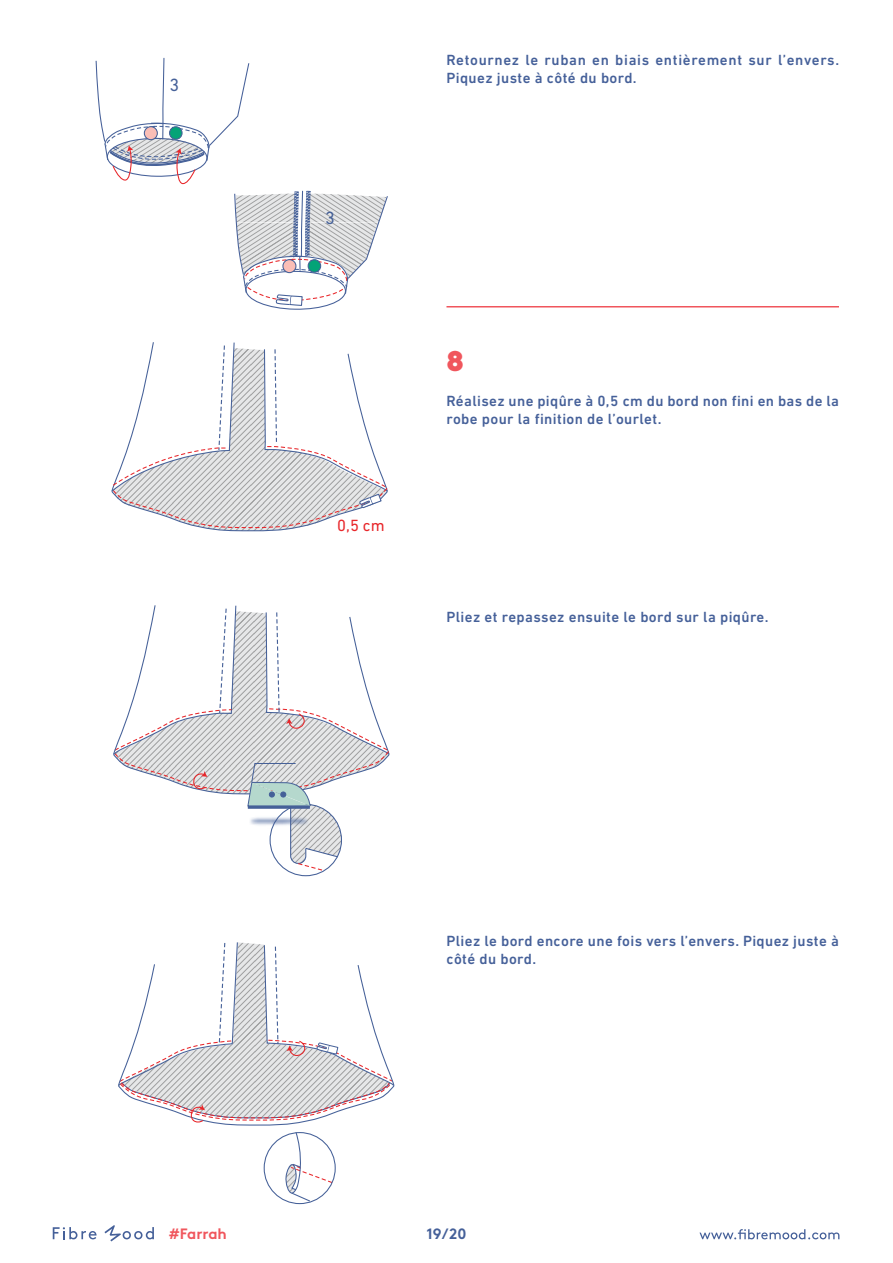
<style>
.page{position:relative;width:893px;height:1263px;background:#fff}
.page>*{position:absolute;margin:0;border:0;box-sizing:border-box;transform-origin:0 0}
.t1{font:900 28.5px "Raleway";color:#f0565d}
.t2{font:18px "DIN Next LT Pro";color:#466199}
.t3{font:16.5px "DIN Next LT Pro";color:#e8262a}
.t4{font:500 15px/18px "DIN Next LT Pro";letter-spacing:.025em;color:#456099}
.t5{font:500 15px/18px "DIN Next LT Pro";letter-spacing:.045em;color:#456099}
.t6{font:700 15px "Brown";color:#f0565d}
.t7{font:700 15px "Brown";color:#456099}
</style>
<div class="page">
<svg style="left:699px;top:1229px;width:140px;height:10px"></svg>
<svg style="left:53px;top:1227px;width:44px;height:12px"></svg>
<svg style="left:104px;top:1225px;width:50px;height:16px"></svg>
<hr style="left:446px;top:306px;width:393px;height:1px;background:#f0565d">
<svg style="left:234px;top:190px;width:154px;height:120px"></svg>
<svg style="left:95px;top:57px;width:155px;height:127px"></svg>
<div style="left:282px;top:259px;width:14px;height:14px;background:#fabeb6;border:1px solid #456098;border-radius:50%"></div>
<div style="left:308px;top:259px;width:13px;height:14px;background:#04a377;border:1px solid #456098;border-radius:50%"></div>
<svg style="left:113px;top:605px;width:277px;height:185px"></svg>
<img style="left:197px;top:765px;width:164px;height:112px">
<svg style="left:118px;top:942px;width:277px;height:260px"></svg>
<svg style="left:111px;top:342px;width:277px;height:190px"></svg>
<p class="t2" style="left:170px;top:74px;width:11px">3</p>
<p class="t2" style="left:325px;top:207px;width:11px">3</p>
<p class="t3" style="left:337px;top:516px;width:49px">0,5 cm</p>
<p class="t5" style="left:446px;top:51px;width:394px">Retournez le ruban en biais entièrement sur l’envers.<br>Piquez juste à côté du bord.</p>
<h1 class="t1" style="left:446px;top:345px;width:19px">8</h1>
<p class="t4" style="left:446px;top:392px;width:394px">Réalisez une piqûre à 0,5 cm du bord non fini en bas de la robe pour la finition de l’ourlet.</p>
<p class="t4" style="left:446px;top:608px;width:324px">Pliez et repassez ensuite le bord sur la piqûre.</p>
<p class="t4" style="left:446px;top:932px;width:394px">Pliez le bord encore une fois vers l’envers. Piquez juste à côté du bord.</p>
<p class="t6" style="left:169px;top:1222px;width:60px">#Farrah</p>
<p class="t7" style="left:427px;top:1221px;width:41px">19/20</p>
</div>
